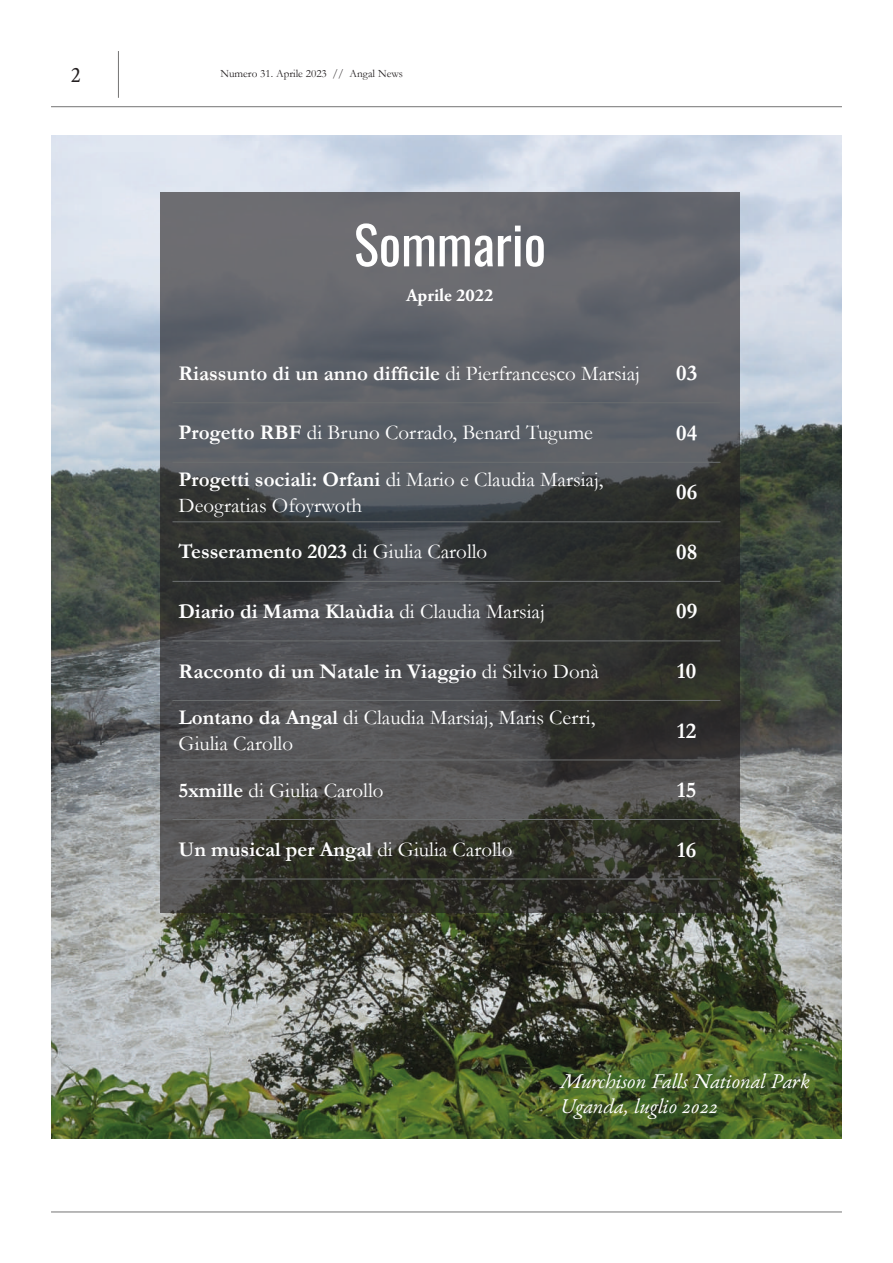
<style>
.page{position:relative;width:893px;height:1263px;background:#fff}
.page>*{position:absolute;margin:0;border:0;box-sizing:border-box;transform-origin:0 0}
.t1{font:52.5px "Oswald";color:#fff}
.t2{font:700 22.5px "Garamond";color:#fff}
.t3{font:22.5px "Crimson Text";color:#231f20}
.t4{font:700 21px "Garamond";color:#fff}
.t5{font:21px/25.2px "Garamond";color:#fff}
.t6{font:italic 21px/25.2px "EB Garamond 12";color:#fff}
.t7{font:700 18px "Adobe Garamond Pro";color:#fff}
.t8{font:11.25px "Garamond";color:#231f20}
.s1{font-weight:400}
.s2{font-weight:700}
</style>
<div class="page">
<hr style="left:51px;top:106px;width:791px;height:1px;background:#747373">
<hr style="left:118px;top:51px;width:1px;height:47px;background:#747373">
<hr style="left:51px;top:1211px;width:791px;height:1px;background:#747373">
<img style="left:51px;top:136px;width:791px;height:1002px">
<svg style="left:160px;top:193px;width:580px;height:720px;background:#4d4f50"></svg>
<hr style="left:172px;top:402px;width:481px;height:1px;background:#6b6e6f">
<hr style="left:653px;top:402px;width:67px;height:1px;background:#6b6e6f">
<hr style="left:172px;top:521px;width:481px;height:1px;background:#6b6e6f">
<hr style="left:653px;top:521px;width:67px;height:1px;background:#6b6e6f">
<hr style="left:172px;top:581px;width:481px;height:1px;background:#6b6e6f">
<hr style="left:653px;top:581px;width:67px;height:1px;background:#6b6e6f">
<hr style="left:172px;top:640px;width:481px;height:1px;background:#6b6e6f">
<hr style="left:653px;top:640px;width:67px;height:1px;background:#6b6e6f">
<hr style="left:172px;top:700px;width:481px;height:1px;background:#6b6e6f">
<hr style="left:653px;top:700px;width:67px;height:1px;background:#6b6e6f">
<hr style="left:172px;top:759px;width:481px;height:1px;background:#6b6e6f">
<hr style="left:653px;top:759px;width:67px;height:1px;background:#6b6e6f">
<hr style="left:172px;top:819px;width:481px;height:1px;background:#6b6e6f">
<hr style="left:653px;top:819px;width:67px;height:1px;background:#6b6e6f">
<hr style="left:172px;top:879px;width:481px;height:1px;background:#6b6e6f">
<hr style="left:653px;top:879px;width:67px;height:1px;background:#6b6e6f">
<hr style="left:172px;top:462px;width:481px;height:1px;background:#6b6e6f">
<hr style="left:653px;top:462px;width:67px;height:1px;background:#6b6e6f">
<p class="t3" style="left:70px;top:60px;width:12px">2</p>
<p class="t8" style="left:220px;top:66px;width:184px">Numero 31. Aprile 2023 // Angal News</p>
<h1 class="t1" style="left:354px;top:198px;width:194px">Sommario</h1>
<p class="t7" style="left:407px;top:285px;width:88px">Aprile 2022</p>
<p class="t4" style="left:178px;top:359px;width:463px">Riassunto di un anno difficile <span class="s1">di Pierfrancesco Marsiaj</span></p>
<p class="t2" style="left:676px;top:358px;width:23px">03</p>
<p class="t5" style="left:178px;top:420px;width:416px"><span class="s2">Progetto RBF</span> di Bruno Corrado, Benard Tugume</p>
<p class="t2" style="left:676px;top:417px;width:23px">04</p>
<p class="t5" style="left:178px;top:467px;width:427px"><span class="s2">Progetti sociali: Orfani</span> di Mario e Claudia Marsiaj,<br>Deogratias Ofoyrwoth</p>
<p class="t2" style="left:676px;top:477px;width:23px">06</p>
<p class="t4" style="left:178px;top:537px;width:310px">Tesseramento 2023 <span class="s1">di Giulia Carollo</span></p>
<p class="t2" style="left:676px;top:536px;width:23px">08</p>
<p class="t4" style="left:178px;top:597px;width:368px">Diario di Mama Klaùdia <span class="s1">di Claudia Marsiaj</span></p>
<p class="t2" style="left:676px;top:596px;width:23px">09</p>
<p class="t4" style="left:178px;top:657px;width:422px">Racconto di un Natale in Viaggio <span class="s1">di Silvio Donà</span></p>
<p class="t2" style="left:677px;top:656px;width:21px">10</p>
<p class="t5" style="left:178px;top:705px;width:418px"><span class="s2">Lontano da Angal</span> di Claudia Marsiaj, Maris Cerri,<br>Giulia Carollo</p>
<p class="t2" style="left:677px;top:715px;width:21px">12</p>
<p class="t5" style="left:178px;top:777px;width:207px"><span class="s2">5xmille</span> di Giulia Carollo</p>
<p class="t2" style="left:677px;top:775px;width:21px">15</p>
<p class="t4" style="left:178px;top:835px;width:335px">Un musical per Angal <span class="s1">di Giulia Carollo</span></p>
<p class="t2" style="left:677px;top:834px;width:21px">16</p>
<p class="t6" style="left:560px;top:1068px;width:251px">Murchison Falls National Park<br>Uganda, luglio 2022</p>
</div>
